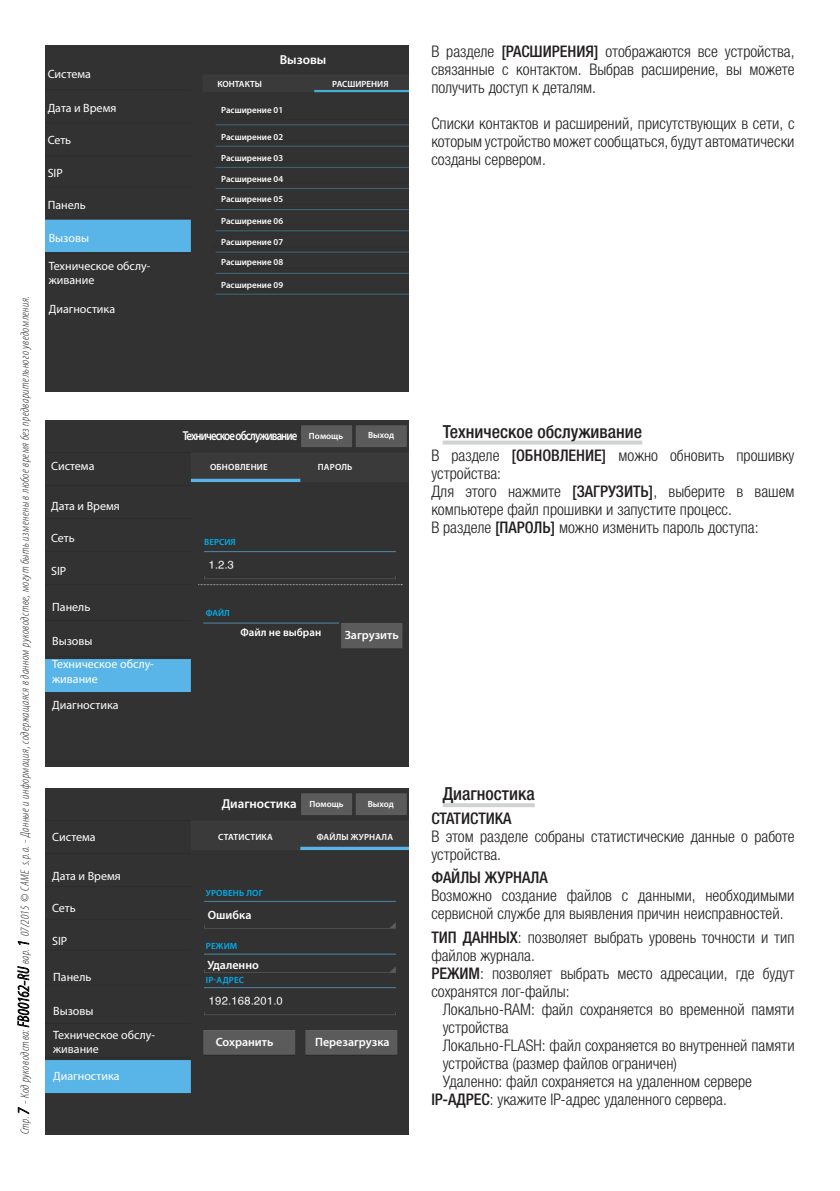
<style>
.page{position:relative;width:840px;height:1191px;background:#fff}
.page>*{position:absolute;margin:0;border:0;box-sizing:border-box;transform-origin:0 0}
.t1{font:500 condensed 18px "Helvetica Neue LTW1 G";color:#231f20}
.t2{font:300 condensed 16px/18px "Helvetica Neue LTW1 G";color:#231f20}
.t3{font:500 condensed 16px "Helvetica Neue LTW1 G";color:#231f20}
.t4{font:600 13px "Myriad Pro";letter-spacing:-.08em;color:#fff;scale:.83 1}
.t5{font:600 13px "Myriad Pro";color:#fff}
.t6{font:600 13px "Myriad Pro";letter-spacing:-.08em;color:#fff}
.t7{font:12px/14.4px "Myriad Pro";color:#fff}
.t8{font:italic 300 condensed 12px "Myriad Pro";letter-spacing:.04em;color:#231f20}
.t9{font:600 12px "Myriad Pro";color:#fff}
.t10{font:600 11px "Myriad Pro";color:#fff}
.t11{font:600 9px/19.8px "Myriad Pro";color:#fff}
.t12{font:600 9px "Myriad Pro";letter-spacing:.02em;color:#00aeef}
.t13{font:600 9px "Myriad Pro";letter-spacing:.02em;color:#fff}
.s1{font-size:16px}
.s2{font-size:9px}
.s3{font-weight:500}
</style>
<div class="page">
<div style="left:45px;top:45px;width:363px;height:346px;background:#323232"></div>
<img style="left:45px;top:420px;width:363px;height:346px">
<img style="left:45px;top:788px;width:363px;height:346px">
<svg style="left:17px;top:1107px;width:13px;height:8px"></svg>
<svg style="left:17px;top:966px;width:13px;height:62px"></svg>
<svg style="left:17px;top:941px;width:13px;height:4px"></svg>
<svg style="left:442px;top:440px;width:200px;height:4px"></svg>
<hr style="left:442px;top:803px;width:92px;height:4px;background:#d1d2d4">
<p class="t8" style="left:18px;top:1134px;width:840px;rotate:-90deg">Стр. <span class="s1">7</span> - Код руководства: <span class="s1">FB00162-RU</span> вар. <span class="s1">1</span> 07/2015 © CAME s.p.a. - Данные и информация, содержащаяся в данном руководстве, могут быть изменены в любое время без предварительного уведомления.</p>
<p class="t7" style="left:48px;top:67px;width:45px">Система</p>
<p class="t7" style="left:48px;top:101px;width:70px">Дата и Время</p>
<p class="t7" style="left:48px;top:133px;width:25px">Сеть</p>
<p class="t7" style="left:48px;top:166px;width:17px">SIP</p>
<p class="t7" style="left:48px;top:198px;width:40px">Панель</p>
<p class="t7" style="left:49px;top:231px;width:42px">Вызовы</p>
<p class="t7" style="left:49px;top:259px;width:103px">Техническое обслу&shy;живание</p>
<p class="t7" style="left:49px;top:301px;width:68px">Диагностика</p>
<p class="t7" style="left:51px;top:459px;width:45px">Система</p>
<p class="t7" style="left:51px;top:499px;width:70px">Дата и Время</p>
<p class="t7" style="left:51px;top:531px;width:25px">Сеть</p>
<p class="t7" style="left:51px;top:564px;width:17px">SIP</p>
<p class="t7" style="left:52px;top:600px;width:40px">Панель</p>
<p class="t7" style="left:52px;top:634px;width:42px">Вызовы</p>
<p class="t7" style="left:52px;top:657px;width:103px">Техническое обслу&shy;живание</p>
<p class="t7" style="left:52px;top:698px;width:68px">Диагностика</p>
<p class="t7" style="left:52px;top:829px;width:45px">Система</p>
<p class="t7" style="left:52px;top:869px;width:70px">Дата и Время</p>
<p class="t7" style="left:52px;top:901px;width:25px">Сеть</p>
<p class="t7" style="left:52px;top:934px;width:17px">SIP</p>
<p class="t7" style="left:53px;top:970px;width:40px">Панель</p>
<p class="t7" style="left:53px;top:1004px;width:42px">Вызовы</p>
<p class="t7" style="left:53px;top:1027px;width:103px">Техническое обслу&shy;живание</p>
<p class="t7" style="left:53px;top:1068px;width:68px">Диагностика</p>
<p class="t6" style="left:279px;top:52px;width:48px">Вызовы</p>
<p class="t11" style="left:217px;top:74px;width:46px">КОНТАКТЫ</p>
<p class="t11" style="left:332px;top:74px;width:58px">РАСШИРЕНИЯ</p>
<p class="t11" style="left:221px;top:101px;width:64px">Расширение 01</p>
<p class="t11" style="left:221px;top:127px;width:64px">Расширение 02</p>
<p class="t11" style="left:221px;top:149px;width:64px">Расширение 03</p>
<p class="t11" style="left:221px;top:169px;width:64px">Расширение 04<br>Расширение 05</p>
<p class="t11" style="left:221px;top:211px;width:64px">Расширение 06</p>
<p class="t11" style="left:221px;top:232px;width:64px">Расширение 07</p>
<p class="t11" style="left:221px;top:252px;width:64px">Расширение 08</p>
<p class="t11" style="left:221px;top:276px;width:64px">Расширение 09</p>
<p class="t4" style="left:183px;top:429px;width:140px">Техническое обслуживание</p>
<p class="t11" style="left:309px;top:426px;width:36px">Помощь</p>
<p class="t11" style="left:368px;top:425px;width:28px">Выход</p>
<p class="t13" style="left:210px;top:462px;width:59px">ОБНОВЛЕНИЕ</p>
<p class="t11" style="left:317px;top:457px;width:36px">ПАРОЛЬ</p>
<p class="t12" style="left:204px;top:537px;width:33px">ВЕРСИЯ</p>
<p class="t12" style="left:206px;top:607px;width:26px">ФАЙЛ</p>
<p class="t10" style="left:240px;top:626px;width:82px">Файл не выбран</p>
<p class="t9" style="left:344px;top:628px;width:55px">Загрузить</p>
<p class="t5" style="left:221px;top:797px;width:123px">Диагностика <span class="s2">Помощь</span></p>
<p class="t11" style="left:367px;top:794px;width:28px">Выход</p>
<p class="t13" style="left:218px;top:831px;width:56px">СТАТИСТИКА</p>
<p class="t13" style="left:316px;top:831px;width:78px">ФАЙЛЫ ЖУРНАЛА</p>
<p class="t12" style="left:206px;top:888px;width:58px">УРОВЕНЬ ЛОГ</p>
<p class="t9" style="left:208px;top:908px;width:45px">Ошибка</p>
<p class="t12" style="left:206px;top:940px;width:33px">РЕЖИМ</p>
<p class="t12" style="left:206px;top:975px;width:40px">IP-АДРЕС</p>
<p class="t9" style="left:207px;top:958px;width:53px">Удаленно</p>
<p class="t9" style="left:216px;top:1035px;width:59px">Сохранить</p>
<p class="t9" style="left:315px;top:1035px;width:76px">Перезагрузка</p>
<p class="t2" style="left:431px;top:43px;width:364px;text-align:justify">В разделе <span class="s3">[РАСШИРЕНИЯ]</span> отображаются все устройства, связанные с контактом. Выбрав расширение, вы можете получить доступ к деталям.</p>
<p class="t2" style="left:431px;top:115px;width:364px;text-align:justify">Списки контактов и расширений, присутствующих в сети, с которым устройство может сообщаться, будут автоматически созданы сервером.</p>
<p class="t1" style="left:442px;top:420px;width:201px">Техническое обслуживание</p>
<p class="t2" style="left:431px;top:446px;width:364px">В разделе <span class="s3">[ОБНОВЛЕНИЕ]</span> можно обновить прошивку устройства:<br>Для этого нажмите <span class="s3">[ЗАГРУЗИТЬ]</span>, выберите в вашем компьютере файл прошивки и запустите процесс.<br>В разделе <span class="s3">[ПАРОЛЬ]</span> можно изменить пароль доступа:</p>
<p class="t1" style="left:442px;top:783px;width:93px">Диагностика</p>
<p class="t3" style="left:431px;top:808px;width:82px">СТАТИСТИКА</p>
<p class="t2" style="left:431px;top:827px;width:364px">В этом разделе собраны статистические данные о работе устройства.</p>
<p class="t3" style="left:431px;top:868px;width:118px">ФАЙЛЫ ЖУРНАЛА</p>
<p class="t2" style="left:431px;top:886px;width:364px">Возможно создание файлов с данными, необходимыми сервисной службе для выявления причин неисправностей.</p>
<p class="t2" style="left:431px;top:928px;width:364px"><span class="s3">ТИП ДАННЫХ</span>: позволяет выбрать уровень точности и тип файлов журнала.<br><span class="s3">РЕЖИМ</span>: позволяет выбрать место адресации, где будут сохранятся лог-файлы:</p>
<p class="t2" style="left:442px;top:1000px;width:353px">Локально-RAM: файл сохраняется во временной памяти</p>
<p class="t2" style="left:442px;top:1018px;width:67px">устройства</p>
<p class="t2" style="left:442px;top:1036px;width:353px">Локально-FLASH: файл сохраняется во внутренней памяти</p>
<p class="t2" style="left:442px;top:1054px;width:236px">устройства (размер файлов ограничен)</p>
<p class="t2" style="left:442px;top:1072px;width:311px">Удаленно: файл сохраняется на удаленном сервере</p>
<p class="t2" style="left:431px;top:1090px;width:297px"><span class="s3">IP-АДРЕС</span>: укажите IP-адрес удаленного сервера.</p>
</div>
